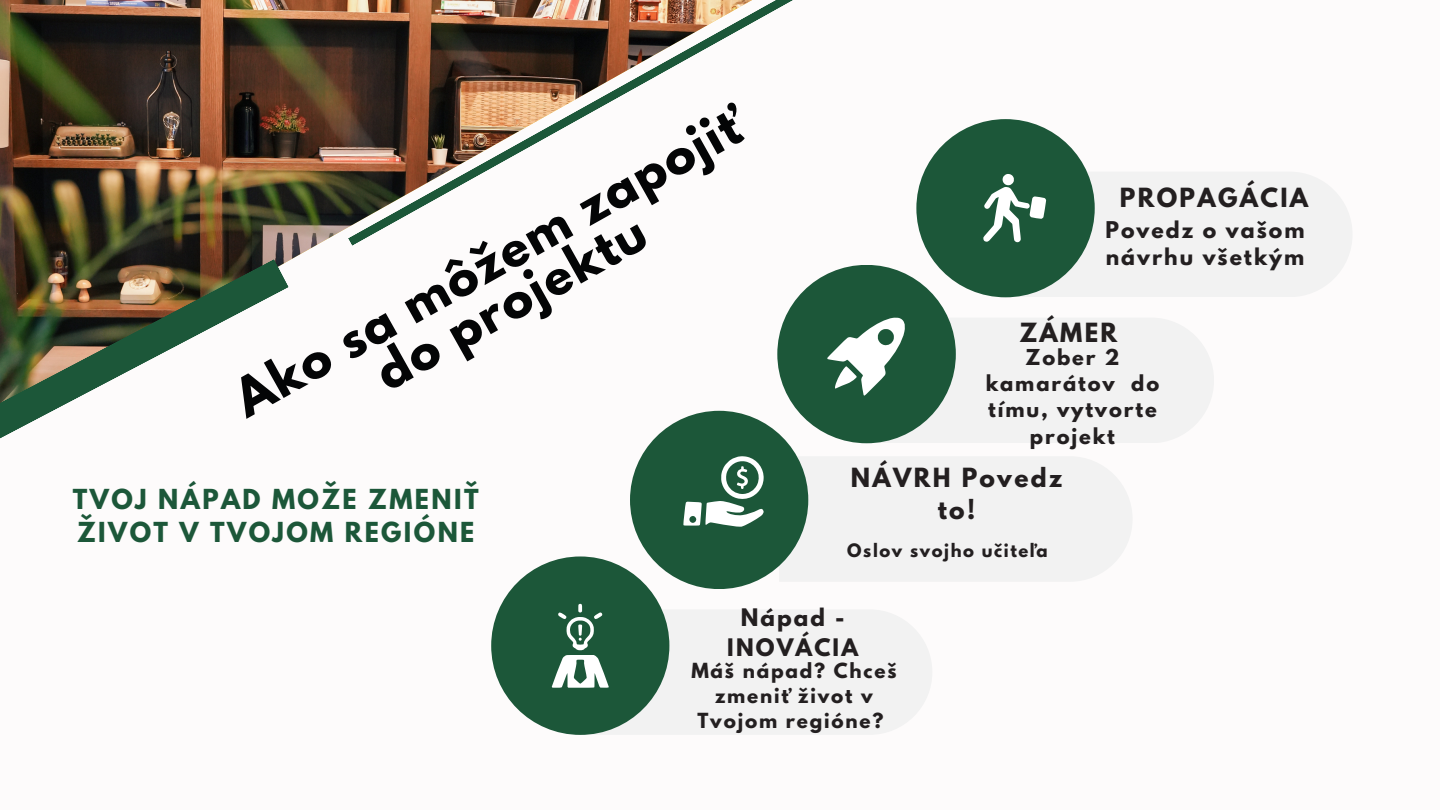
<style>
.page{position:relative;width:1440px;height:810px;background:#fdfbfb}
.page>*{position:absolute;margin:0;border:0;box-sizing:border-box;transform-origin:0 0}
.t1{font:700 47.1px/45.8px "League Spartan";color:#040506;text-align:center}
.t2{font:700 24.4px/33px "League Spartan";letter-spacing:.1em;color:#1c5739}
.t3{font:700 23.4px/32.2px "League Spartan";letter-spacing:.1em;color:#231f20;text-align:center}
.t4{font:700 21.4px/29.2px "League Spartan";letter-spacing:.1em;color:#231f20;text-align:center}
.t5{font:700 20.4px/27.8px "League Spartan";letter-spacing:.1em;color:#231f20}
.t6{font:700 19.4px/26.2px "League Spartan";letter-spacing:.1em;color:#231f20;text-align:center}
.t7{font:700 18.4px/24.8px "League Spartan";letter-spacing:.1em;color:#231f20;text-align:center}
.t8{font:700 16.4px "League Spartan";letter-spacing:.1em;color:#231f20}
</style>
<div class="page">
<img style="left:0;top:0;width:751px;height:423px">
<img style="left:0;top:259px;width:289px;height:180px">
<svg style="left:348px;top:0;width:571px;height:246px"></svg>
<div style="left:916px;top:119px;width:179px;height:178px;background:#1c5739;border-radius:50%"></div>
<div style="left:777px;top:265px;width:179px;height:178px;background:#1c5739;border-radius:50%"></div>
<div style="left:779px;top:456px;width:353px;height:125px;background:#f2f2f2"></div>
<div style="left:630px;top:411px;width:178px;height:178px;background:#1c5739;border-radius:50%"></div>
<div style="left:491px;top:556px;width:178px;height:179px;background:#1c5739;border-radius:50%"></div>
<svg style="left:983px;top:172px;width:369px;height:125px"></svg>
<svg style="left:683px;top:456px;width:81px;height:71px"></svg>
<svg style="left:552px;top:604px;width:380px;height:131px"></svg>
<svg style="left:827px;top:318px;width:387px;height:125px"></svg>
<p class="t1" style="left:229px;top:385px;width:574px;rotate:-29deg">Ako sa môžem zapojiť do projektu</p>
<p class="t2" style="left:73px;top:486px;width:407px">TVOJ NÁPAD MOŽE ZMENIŤ<br>ŽIVOT V TVOJOM REGIÓNE</p>
<p class="t3" style="left:1120px;top:185px;width:190px">PROPAGÁCIA</p>
<p class="t5" style="left:1106px;top:218px;width:200px">Povedz o vašom návrhu všetkým</p>
<p class="t3" style="left:1019px;top:319px;width:99px">ZÁMER</p>
<p class="t6" style="left:986px;top:346px;width:175px">Zober 2 kamarátov do tímu, vytvorte projekt</p>
<p class="t3" style="left:851px;top:464px;width:213px">NÁVRH Povedz to!</p>
<p class="t8" style="left:847px;top:542px;width:202px">Oslov svojho učiteľa</p>
<p class="t4" style="left:727px;top:606px;width:132px">Nápad -<br>INOVÁCIA</p>
<p class="t7" style="left:691px;top:661px;width:207px">Máš nápad? Chceš zmeniť život v<br>Tvojom regióne?</p>
</div>
